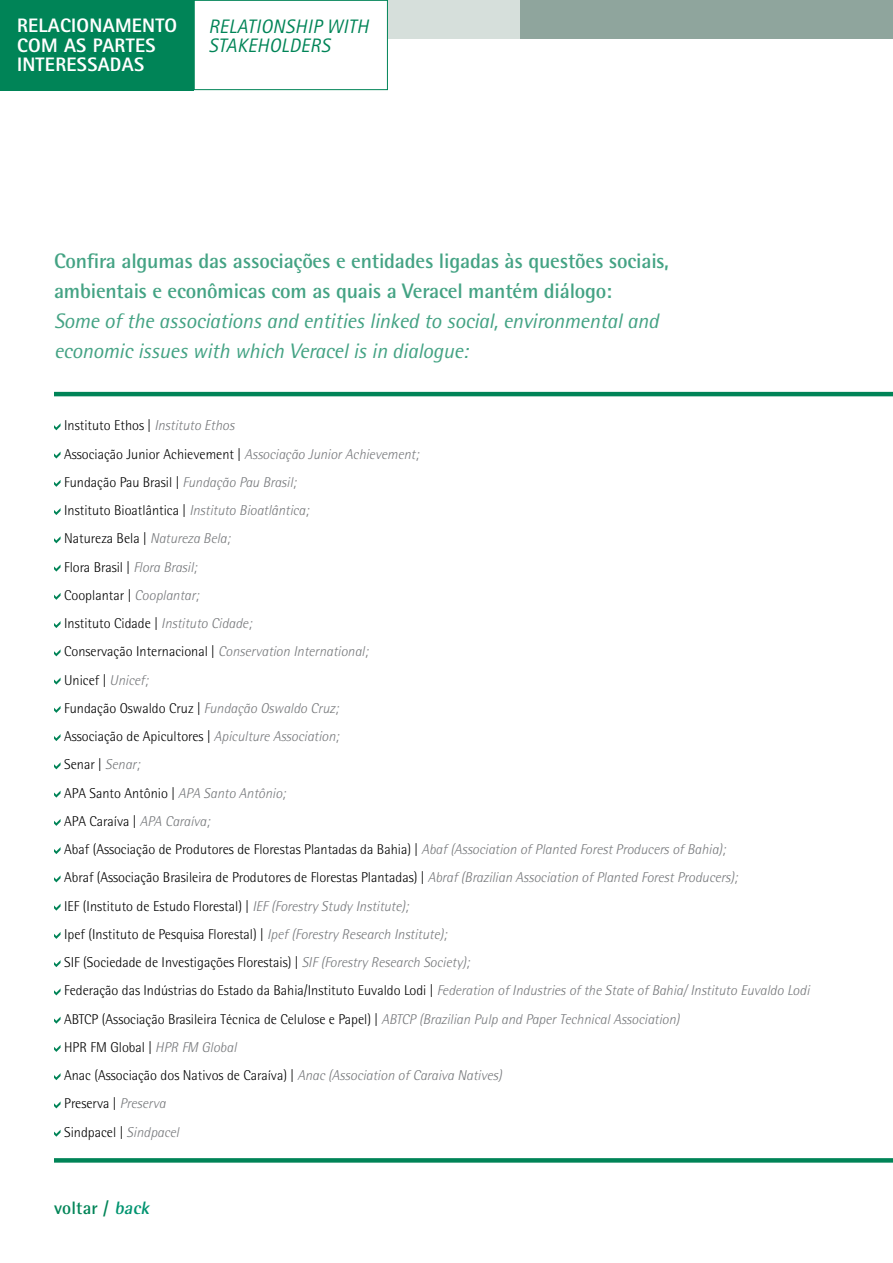
<style>
.page{position:relative;width:893px;height:1263px;background:#fff}
.page>*{position:absolute;margin:0;border:0;box-sizing:border-box;transform-origin:0 0}
.t1{font:700 21px/30px "Rotis Semi Sans";letter-spacing:-.01em;color:#44a384}
.t2{font:italic 21px/30px "Rotis Semi Sans";letter-spacing:-.01em;color:#44a384}
.t3{font:800 19.5px/19.5px "Rotis Sans Serif";letter-spacing:.015em;color:#fff}
.t4{font:italic 19.5px/19.5px "Rotis Sans Serif";letter-spacing:.015em;color:#008457}
.t5{font:700 18px "Rotis Semi Sans";letter-spacing:.01em;color:#008457}
.t6{font:300 14.25px/28.2px "Rotis Semi Sans";color:#000}
.s1{font-style:italic;font-size:14.4px;color:#76787b}
.s2{font-style:italic;color:#76787b}
.s3{font-style:italic;color:#009470}
</style>
<div class="page">
<div style="left:465px;top:0;width:428px;height:38px;background:#8fa59d"></div>
<div style="left:213px;top:0;width:307px;height:38px;background:#d6dfdb"></div>
<div style="left:0;top:0;width:194px;height:90px;background:#008457"></div>
<div style="left:194px;top:0;width:193px;height:90px;background:#fff"></div>
<div style="left:194px;top:0;width:194px;height:90px;border:1px solid #008457"></div>
<svg style="left:54px;top:423px;width:7px;height:7px"></svg>
<svg style="left:54px;top:451px;width:7px;height:8px"></svg>
<svg style="left:54px;top:480px;width:7px;height:7px"></svg>
<svg style="left:54px;top:508px;width:7px;height:7px"></svg>
<svg style="left:54px;top:536px;width:7px;height:7px"></svg>
<svg style="left:54px;top:564px;width:7px;height:8px"></svg>
<svg style="left:54px;top:593px;width:7px;height:7px"></svg>
<svg style="left:54px;top:621px;width:7px;height:7px"></svg>
<svg style="left:54px;top:649px;width:7px;height:7px"></svg>
<svg style="left:54px;top:677px;width:7px;height:8px"></svg>
<svg style="left:54px;top:706px;width:7px;height:7px"></svg>
<svg style="left:54px;top:734px;width:7px;height:7px"></svg>
<svg style="left:54px;top:762px;width:7px;height:7px"></svg>
<svg style="left:54px;top:790px;width:7px;height:8px"></svg>
<svg style="left:54px;top:819px;width:7px;height:7px"></svg>
<svg style="left:54px;top:847px;width:7px;height:7px"></svg>
<svg style="left:54px;top:875px;width:7px;height:7px"></svg>
<svg style="left:54px;top:904px;width:7px;height:7px"></svg>
<svg style="left:54px;top:932px;width:7px;height:7px"></svg>
<svg style="left:54px;top:960px;width:7px;height:7px"></svg>
<svg style="left:54px;top:988px;width:7px;height:7px"></svg>
<svg style="left:54px;top:1017px;width:7px;height:7px"></svg>
<svg style="left:54px;top:1045px;width:7px;height:7px"></svg>
<svg style="left:54px;top:1073px;width:7px;height:7px"></svg>
<svg style="left:54px;top:1101px;width:7px;height:7px"></svg>
<svg style="left:54px;top:1130px;width:7px;height:7px"></svg>
<hr style="left:54px;top:392px;width:839px;height:4px;background:#008457">
<div style="left:54px;top:1158px;width:839px;height:5px;background:#008457"></div>
<h2 class="t3" style="left:17px;top:16px;width:162px">RELACIONAMENTO<br>COM AS PARTES<br>INTERESSADAS</h2>
<h2 class="t4" style="left:208px;top:17px;width:161px">RELATIONSHIP WITH<br>STAKEHOLDERS</h2>
<h1 class="t1" style="left:54px;top:245px;width:616px">Confira algumas das associações e entidades ligadas às questões sociais, ambientais e econômicas com as quais a Veracel mantém diálogo:</h1>
<h1 class="t2" style="left:54px;top:305px;width:606px">Some of the associations and entities linked to social, environmental and economic issues with which Veracel is in dialogue:</h1>
<p class="t6" style="left:64px;top:411px;width:747px">Instituto Ethos | <span class="s1">Instituto Ethos<br></span>Associação Junior Achievement | <span class="s2">Associação Junior Achievement;<br></span>Fundação Pau Brasil | <span class="s2">Fundação Pau Brasil;<br></span>Instituto Bioatlântica | <span class="s1">Instituto Bioatlântica;<br></span>Natureza Bela | <span class="s2">Natureza Bela;<br></span>Flora Brasil | <span class="s2">Flora Brasil;<br></span>Cooplantar | <span class="s2">Cooplantar;<br></span>Instituto Cidade | <span class="s2">Instituto Cidade;<br></span>Conservação Internacional | <span class="s2">Conservation International;<br></span>Unicef | <span class="s2">Unicef;<br></span>Fundação Oswaldo Cruz | <span class="s2">Fundação Oswaldo Cruz;<br></span>Associação de Apicultores | <span class="s2">Apiculture Association;<br></span>Senar | <span class="s2">Senar;<br></span>APA Santo Antônio | <span class="s2">APA Santo Antônio;<br></span>APA Caraíva | <span class="s2">APA Caraíva;<br></span>Abaf (Associação de Produtores de Florestas Plantadas da Bahia) | <span class="s2">Abaf (Association of Planted Forest Producers of Bahia);<br></span>Abraf (Associação Brasileira de Produtores de Florestas Plantadas) | <span class="s2">Abraf (Brazilian Association of Planted Forest Producers);<br></span>IEF (Instituto de Estudo Florestal) | <span class="s2">IEF (Forestry Study Institute);<br></span>Ipef (Instituto de Pesquisa Florestal) | <span class="s2">Ipef (Forestry Research Institute);<br></span>SIF (Sociedade de Investigações Florestais) | <span class="s2">SIF (Forestry Research Society);<br></span>Federação das Indústrias do Estado da Bahia/Instituto Euvaldo Lodi | <span class="s2">Federation of Industries of the State of Bahia/ Instituto Euvaldo Lodi </span>ABTCP (Associação Brasileira Técnica de Celulose e Papel) | <span class="s2">ABTCP (Brazilian Pulp and Paper Technical Association)<br></span>HPR FM Global | <span class="s2">HPR FM Global<br></span>Anac (Associação dos Nativos de Caraíva) | <span class="s2">Anac (Association of Caraiva Natives)<br></span>Preserva | <span class="s2">Preserva<br></span>Sindpacel | <span class="s2">Sindpacel</span></p>
<p class="t5" style="left:54px;top:1197px;width:101px">voltar / <span class="s3">back</span></p>
</div>
